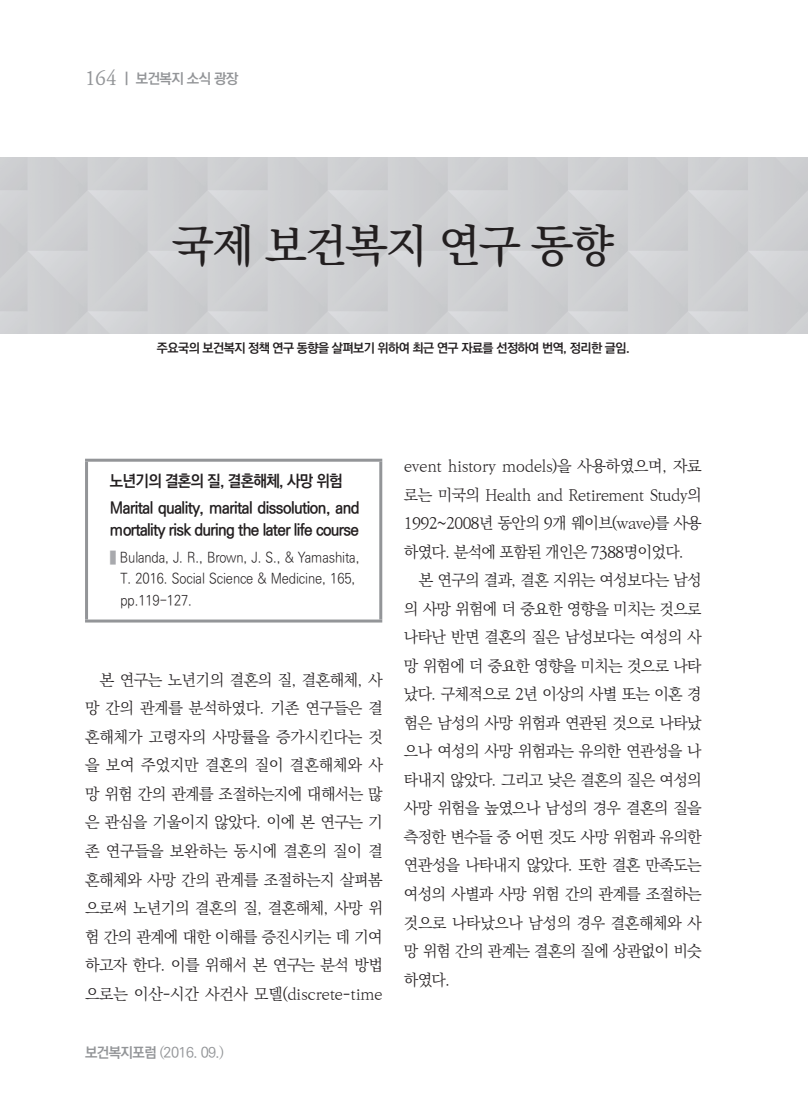
<style>
.page{position:relative;width:808px;height:1106px;background:#fff}
.page>*{position:absolute;margin:0;border:0;box-sizing:border-box;transform-origin:0 0}
._01_제목{font:45px "Ko Pub Batang PM";letter-spacing:-.04em;color:#231f20}
.t1{font:16.2px/22.5px "Ko Pub Dotum PB";letter-spacing:-.04em;color:#231f20;scale:.95 1}
._04_본문_명조{font:15.75px/28.5px "Ko Pub Batang PL";letter-spacing:-.04em;color:#231f20;text-align:justify}
.t2{font:14.25px/20.7px "Ko Pub Dotum PL";letter-spacing:-.01em;color:#231f20;text-align:center;scale:.9 1}
.t3{font:14.25px "Ko Pub Dotum PM";letter-spacing:-.04em;color:#939598}
.t4{font:14.25px "Ko Pub Dotum PB";letter-spacing:-.04em;color:#939598}
.t5{font:12.75px "Ko Pub Dotum PB";letter-spacing:-.04em;color:#231f20}
.s1{font-family:"Ko Pub Batang PM";font-size:18.75px}
.s2{font-size:18px;color:#a8a9ad}
.s3{font-family:"Ko Pub Dotum PB"}
.s4{font-family:"Ko Pub Batang PL"}
</style>
<div class="page">
<hr style="left:85px;top:459px;width:297px;height:3px;background:#939598">
<hr style="left:85px;top:462px;width:3px;height:157px;background:#939598">
<hr style="left:379px;top:462px;width:3px;height:157px;background:#939598">
<hr style="left:85px;top:619px;width:297px;height:3px;background:#939598">
<p class="t4" style="left:85px;top:71px;width:155px"><span class="s1">164</span> | 보건복지 소식 광장</p>
<p class="_01_제목" style="left:172px;top:223px;width:443px">국제 보건복지 연구 동향</p>
<p class="t5" style="left:157px;top:341px;width:474px">주요국의 보건복지 정책 연구 동향을 살펴보기 위하여 최근 연구 자료를 선정하여 번역, 정리한 글임.</p>
<p class="t1" style="left:110px;top:470px;width:246px">노년기의 결혼의 질, 결혼해체, 사망 위험</p>
<p class="t1" style="left:110px;top:497px;width:264px">Marital quality, marital dissolution, and mortality risk during the later life course</p>
<p class="t2" style="left:110px;top:548px;width:279px"><span class="s2">■</span> Bulanda, J. R., Brown, J. S., &amp; Yamashita,<br>T. 2016. Social Science &amp; Medicine, 165,</p>
<p class="t2" style="left:121px;top:591px;width:81px">pp.119-127.</p>
<p class="_04_본문_명조" style="left:85px;top:666px;width:299px;text-indent:15px">본 연구는 노년기의 결혼의 질, 결혼해체, 사 망 간의 관계를 분석하였다. 기존 연구들은 결 혼해체가 고령자의 사망률을 증가시킨다는 것 을 보여 주었지만 결혼의 질이 결혼해체와 사 망 위험 간의 관계를 조절하는지에 대해서는 많 은 관심을 기울이지 않았다. 이에 본 연구는 기 존 연구들을 보완하는 동시에 결혼의 질이 결 혼해체와 사망 간의 관계를 조절하는지 살펴봄 으로써 노년기의 결혼의 질, 결혼해체, 사망 위 험 간의 관계에 대한 이해를 증진시키는 데 기여 하고자 한다. 이를 위해서 본 연구는 분석 방법 으로는 이산-시간 사건사 모델(discrete-time</p>
<p class="t3" style="left:85px;top:1045px;width:140px"><span class="s3">보건복지포럼</span> <span class="s4">(</span>2016. 09.<span class="s4">)</span></p>
<p class="_04_본문_명조" style="left:404px;top:453px;width:299px">event history models)을 사용하였으며, 자료 로는 미국의 Health and Retirement Study의 1992~2008년 동안의 9개 웨이브(wave)를 사용 하였다. 분석에 포함된 개인은 7388명이었다.</p>
<p class="_04_본문_명조" style="left:404px;top:567px;width:299px;text-indent:15px">본 연구의 결과, 결혼 지위는 여성보다는 남성 의 사망 위험에 더 중요한 영향을 미치는 것으로 나타난 반면 결혼의 질은 남성보다는 여성의 사 망 위험에 더 중요한 영향을 미치는 것으로 나타 났다. 구체적으로 2년 이상의 사별 또는 이혼 경 험은 남성의 사망 위험과 연관된 것으로 나타났 으나 여성의 사망 위험과는 유의한 연관성을 나 타내지 않았다. 그리고 낮은 결혼의 질은 여성의 사망 위험을 높였으나 남성의 경우 결혼의 질을 측정한 변수들 중 어떤 것도 사망 위험과 유의한 연관성을 나타내지 않았다. 또한 결혼 만족도는 여성의 사별과 사망 위험 간의 관계를 조절하는 것으로 나타났으나 남성의 경우 결혼해체와 사 망 위험 간의 관계는 결혼의 질에 상관없이 비슷 하였다.</p>
</div>
